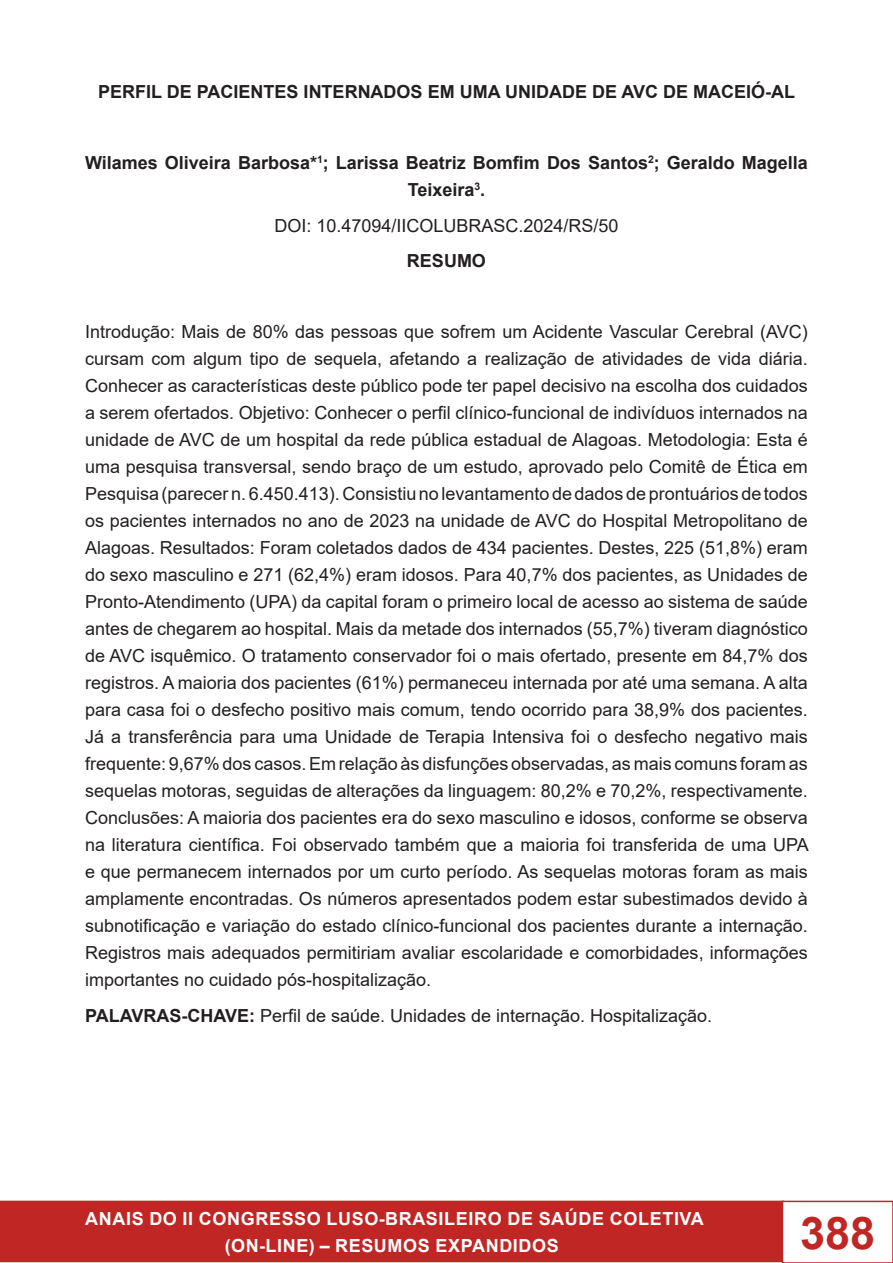
<style>
.page{position:relative;width:893px;height:1263px;background:#fff}
.page>*{position:absolute;margin:0;border:0;box-sizing:border-box;transform-origin:0 0}
.t1{font:700 45px "Arial";color:#bf2624}
.t2{font:18px/27px "Arial";color:#231f20;text-align:justify}
.t3{font:700 18px/27px "Arial";color:#231f20;text-align:center}
.t4{font:700 18px/27px "Arial";letter-spacing:.035em;color:#fff;text-align:center}
.s1{font-weight:700}
</style>
<div class="page">
<div style="left:1px;top:1201px;width:782px;height:60px;background:#bf2624"></div>
<div style="left:0;top:1201px;width:784px;height:61px;border:2px solid #bf2624"></div>
<div style="left:782px;top:1201px;width:111px;height:62px;border:2px solid #bf2624"></div>
<p class="t3" style="left:98px;top:79px;width:698px">PERFIL DE PACIENTES INTERNADOS EM UMA UNIDADE DE AVC DE MACEIÓ-AL</p>
<p class="t3" style="left:85px;top:150px;width:724px">Wilames Oliveira Barbosa*<sup>1</sup>; Larissa Beatriz Bomfim Dos Santos<sup>2</sup>; Geraldo Magella<br>Teixeira<sup>3</sup>.</p>
<p class="t2" style="left:274px;top:212px;width:346px">DOI: 10.47094/IICOLUBRASC.2024/RS/50</p>
<p class="t3" style="left:407px;top:248px;width:81px">RESUMO</p>
<p class="t2" style="left:85px;top:318px;width:725px">Introdução: Mais de 80% das pessoas que sofrem um Acidente Vascular Cerebral (AVC) cursam com algum tipo de sequela, afetando a realização de atividades de vida diária.<br>Conhecer as características deste público pode ter papel decisivo na escolha dos cuidados a serem ofertados. Objetivo: Conhecer o perfil clínico-funcional de indivíduos internados na unidade de AVC de um hospital da rede pública estadual de Alagoas. Metodologia: Esta é uma pesquisa transversal, sendo braço de um estudo, aprovado pelo Comitê de Ética em Pesquisa (parecer n. 6.450.413). Consistiu no levantamento de dados de prontuários de todos os pacientes internados no ano de 2023 na unidade de AVC do Hospital Metropolitano de Alagoas. Resultados: Foram coletados dados de 434 pacientes. Destes, 225 (51,8%) eram do sexo masculino e 271 (62,4%) eram idosos. Para 40,7% dos pacientes, as Unidades de Pronto-Atendimento (UPA) da capital foram o primeiro local de acesso ao sistema de saúde antes de chegarem ao hospital. Mais da metade dos internados (55,7%) tiveram diagnóstico de AVC isquêmico. O tratamento conservador foi o mais ofertado, presente em 84,7% dos registros. A maioria dos pacientes (61%) permaneceu internada por até uma semana. A alta para casa foi o desfecho positivo mais comum, tendo ocorrido para 38,9% dos pacientes.<br>Já a transferência para uma Unidade de Terapia Intensiva foi o desfecho negativo mais frequente: 9,67% dos casos. Em relação às disfunções observadas, as mais comuns foram as sequelas motoras, seguidas de alterações da linguagem: 80,2% e 70,2%, respectivamente.<br>Conclusões: A maioria dos pacientes era do sexo masculino e idosos, conforme se observa na literatura científica. Foi observado também que a maioria foi transferida de uma UPA e que permanecem internados por um curto período. As sequelas motoras foram as mais amplamente encontradas. Os números apresentados podem estar subestimados devido à subnotificação e variação do estado clínico-funcional dos pacientes durante a internação.<br>Registros mais adequados permitiriam avaliar escolaridade e comorbidades, informações importantes no cuidado pós-hospitalização.</p>
<p class="t2" style="left:85px;top:1002px;width:629px"><span class="s1">PALAVRAS-CHAVE:</span> Perfil de saúde. Unidades de internação. Hospitalização.</p>
<p class="t4" style="left:85px;top:1205px;width:620px">ANAIS DO II CONGRESSO LUSO-BRASILEIRO DE SAÚDE COLETIVA (ON-LINE) – RESUMOS EXPANDIDOS</p>
<h1 class="t1" style="left:800px;top:1201px;width:77px">388</h1>
</div>
